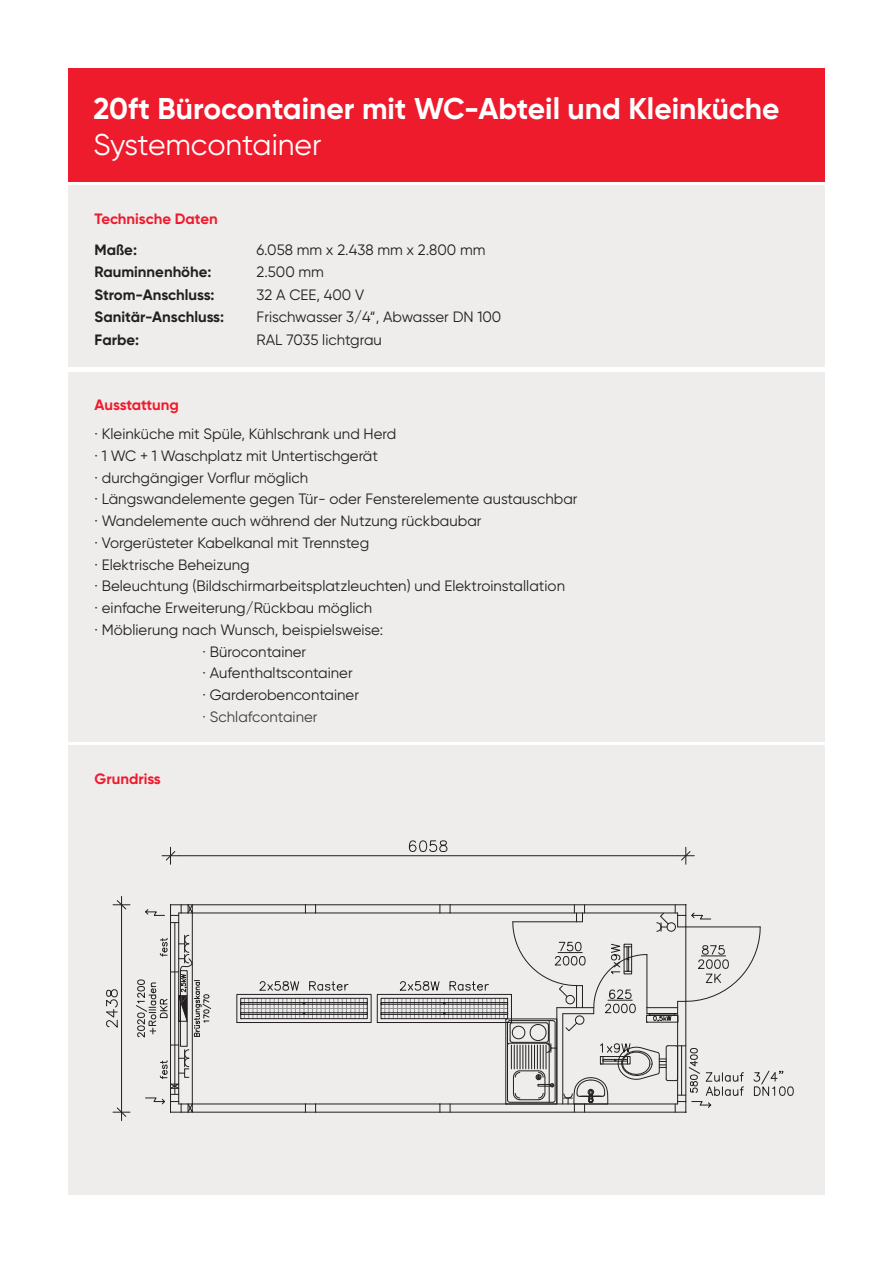
<style>
.page{position:relative;width:893px;height:1263px;background:#fff}
.page>*{position:absolute;margin:0;border:0;box-sizing:border-box;transform-origin:0 0}
.t1{font:700 30px "Gilroy";color:#fff}
.t2{font:30px "Gilroy";color:#fff}
.t3{font:15px "Gilroy";color:#231f20}
.t4{font:700 15px "Gilroy";color:#231f20}
.t5{font:700 15px "Gilroy";color:#ee1b2d}
.t6{font:15px "Gilroy";color:#3e3e3f}
</style>
<div class="page">
<div style="left:68px;top:68px;width:757px;height:113px;background:#ee1b2d"></div>
<div style="left:68px;top:745px;width:757px;height:450px;background:#efedec"></div>
<div style="left:68px;top:185px;width:757px;height:182px;background:#efedec"></div>
<div style="left:68px;top:372px;width:757px;height:369px;background:#efedec"></div>
<svg style="left:106px;top:840px;width:688px;height:281px"></svg>
<h1 class="t1" style="left:94px;top:89px;width:688px">20ft Bürocontainer mit WC-Abteil und Kleinküche</h1>
<h1 class="t2" style="left:94px;top:126px;width:230px">Systemcontainer</h1>
<p class="t5" style="left:95px;top:209px;width:125px">Technische Daten</p>
<p class="t4" style="left:95px;top:240px;width:44px">Maße:</p>
<p class="t3" style="left:257px;top:240px;width:230px">6.058 mm x 2.438 mm x 2.800 mm</p>
<p class="t4" style="left:95px;top:263px;width:119px">Rauminnenhöhe:</p>
<p class="t3" style="left:257px;top:263px;width:69px">2.500 mm</p>
<p class="t4" style="left:95px;top:285px;width:121px">Strom-Anschluss:</p>
<p class="t3" style="left:257px;top:285px;width:109px">32 A CEE, 400 V</p>
<p class="t4" style="left:95px;top:308px;width:131px">Sanitär-Anschluss:</p>
<p class="t3" style="left:257px;top:308px;width:246px">Frischwasser 3/4“, Abwasser DN 100</p>
<p class="t4" style="left:95px;top:330px;width:46px">Farbe:</p>
<p class="t3" style="left:257px;top:330px;width:127px">RAL 7035 lichtgrau</p>
<p class="t5" style="left:95px;top:395px;width:86px">Ausstattung</p>
<p class="t3" style="left:95px;top:425px;width:303px">· Kleinküche mit Spüle, Kühlschrank und Herd</p>
<p class="t3" style="left:95px;top:446px;width:285px">· 1 WC + 1 Waschplatz mit Untertischgerät</p>
<p class="t3" style="left:95px;top:468px;width:215px">· durchgängiger Vorflur möglich</p>
<p class="t3" style="left:95px;top:490px;width:485px">· Längswandelemente gegen Tür- oder Fensterelemente austauschbar</p>
<p class="t3" style="left:95px;top:512px;width:388px">· Wandelemente auch während der Nutzung rückbaubar</p>
<p class="t3" style="left:95px;top:533px;width:276px">· Vorgerüsteter Kabelkanal mit Trennsteg</p>
<p class="t3" style="left:95px;top:555px;width:157px">· Elektrische Beheizung</p>
<p class="t3" style="left:95px;top:577px;width:472px">· Beleuchtung (Bildschirmarbeitsplatzleuchten) und Elektroinstallation</p>
<p class="t3" style="left:95px;top:599px;width:279px">· einfache Erweiterung/Rückbau möglich</p>
<p class="t3" style="left:95px;top:620px;width:290px">· Möblierung nach Wunsch, beispielsweise:</p>
<p class="t3" style="left:203px;top:642px;width:105px">· Bürocontainer</p>
<p class="t3" style="left:203px;top:664px;width:152px">· Aufenthaltscontainer</p>
<p class="t3" style="left:203px;top:686px;width:158px">· Garderobencontainer</p>
<p class="t6" style="left:203px;top:707px;width:116px">· Schlafcontainer</p>
<p class="t5" style="left:95px;top:769px;width:68px">Grundriss</p>
</div>
